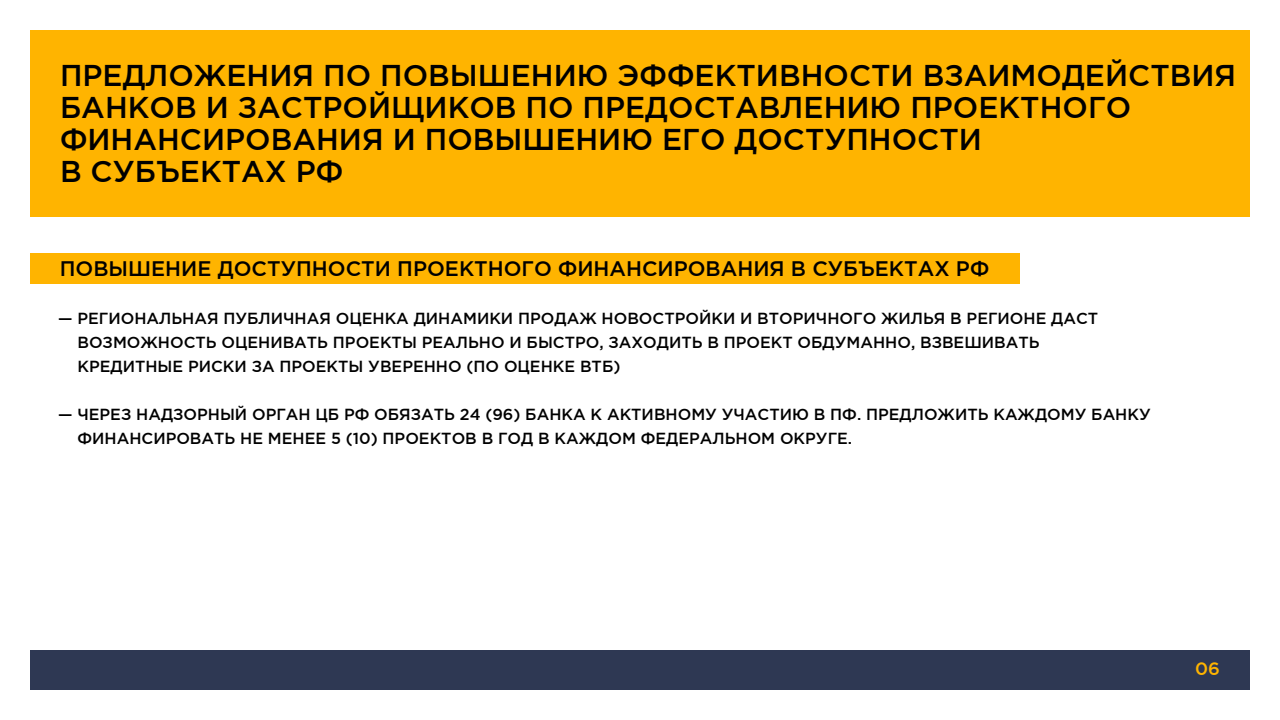
<style>
.page{position:relative;width:1280px;height:720px;background:#fff}
.page>*{position:absolute;margin:0;border:0;box-sizing:border-box;transform-origin:0 0}
.t1{font:500 30px/32px "Gotham Pro";color:#000}
.t2{font:500 21px "Gotham Pro";color:#000}
.t3{font:500 18px "Gotham Pro";color:#ffb400}
.t4{font:500 16px/24px "Gotham Pro";color:#000}
</style>
<div class="page">
<div style="left:30px;top:650px;width:1220px;height:40px;background:#2e3853"></div>
<div style="left:30px;top:253px;width:990px;height:31px;background:#ffb400"></div>
<div style="left:30px;top:30px;width:1220px;height:186px;background:#ffb400"></div>
<h1 class="t1" style="left:60px;top:58px;width:1178px">ПРЕДЛОЖЕНИЯ ПО ПОВЫШЕНИЮ ЭФФЕКТИВНОСТИ ВЗАИМОДЕЙСТВИЯ БАНКОВ И ЗАСТРОЙЩИКОВ ПО ПРЕДОСТАВЛЕНИЮ ПРОЕКТНОГО ФИНАНСИРОВАНИЯ И ПОВЫШЕНИЮ ЕГО ДОСТУПНОСТИ<br>В СУБЪЕКТАХ РФ</h1>
<h2 class="t2" style="left:60px;top:256px;width:931px">ПОВЫШЕНИЕ ДОСТУПНОСТИ ПРОЕКТНОГО ФИНАНСИРОВАНИЯ В СУБЪЕКТАХ РФ</h2>
<p class="t4" style="left:77px;top:306px;width:1022px;text-indent:-19px">— РЕГИОНАЛЬНАЯ ПУБЛИЧНАЯ ОЦЕНКА ДИНАМИКИ ПРОДАЖ НОВОСТРОЙКИ И ВТОРИЧНОГО ЖИЛЬЯ В РЕГИОНЕ ДАСТ<br>ВОЗМОЖНОСТЬ ОЦЕНИВАТЬ ПРОЕКТЫ РЕАЛЬНО И БЫСТРО, ЗАХОДИТЬ В ПРОЕКТ ОБДУМАННО, ВЗВЕШИВАТЬ<br>КРЕДИТНЫЕ РИСКИ ЗА ПРОЕКТЫ УВЕРЕННО (ПО ОЦЕНКЕ ВТБ)</p>
<p class="t4" style="left:77px;top:402px;width:1075px;text-indent:-19px">— ЧЕРЕЗ НАДЗОРНЫЙ ОРГАН ЦБ РФ ОБЯЗАТЬ 24 (96) БАНКА К АКТИВНОМУ УЧАСТИЮ В ПФ. ПРЕДЛОЖИТЬ КАЖДОМУ БАНКУ<br>ФИНАНСИРОВАТЬ НЕ МЕНЕЕ 5 (10) ПРОЕКТОВ В ГОД В КАЖДОМ ФЕДЕРАЛЬНОМ ОКРУГЕ.</p>
<p class="t3" style="left:1195px;top:658px;width:26px">06</p>
</div>
